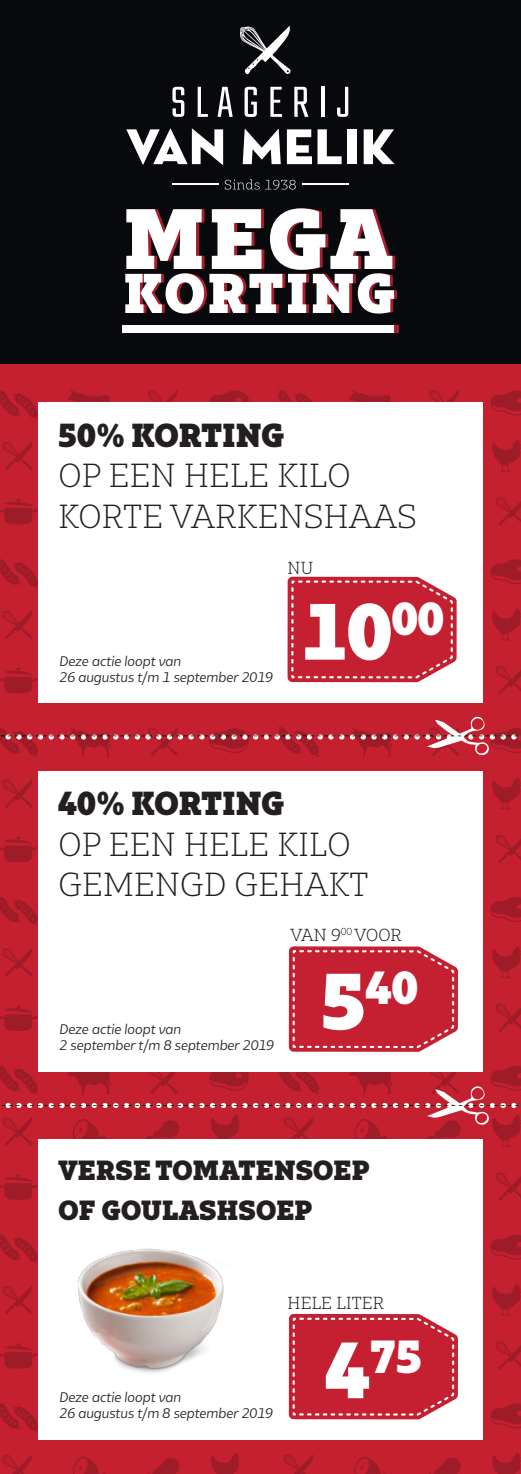
<style>
.page{position:relative;width:521px;height:1474px;background:#fff}
.page>*{position:absolute;margin:0;border:0;box-sizing:border-box;transform-origin:0 0}
.t1{font:900 80.67px "Bw Glenn Slab";color:#fff}
.t2{font:900 75.25px "Bw Glenn Slab";color:#fff}
.t3{font:900 52.85px "Bw Glenn Slab";letter-spacing:.05em;color:#fff}
.Prijs{font:900 43.93px "Bw Glenn Slab";color:#fff}
.t4{font:300 31.5px "Bw Glenn Slab";letter-spacing:.01em;color:#231f20}
.t5{font:900 31.5px "Bw Glenn Slab";color:#231f20}
.t6{font:900 26.25px "Bw Glenn Slab";letter-spacing:.01em;color:#231f20}
.t7{font:300 16.45px "Bw Glenn Slab";letter-spacing:.01em;color:#07090c}
.t8{font:italic 13.12px "Bw Glenn Sans";color:#231f20}
.s1{font-size:75.25px}
</style>
<div class="page">
<div style="left:0;top:364px;width:521px;height:1109px;background:#c42030"></div>
<div style="left:0;top:0;width:521px;height:363px;background:#07090c"></div>
<svg style="left:2px;top:1455px;width:30px;height:18px"></svg>
<svg style="left:73px;top:1457px;width:26px;height:16px"></svg>
<svg style="left:153px;top:1458px;width:27px;height:15px"></svg>
<svg style="left:0;top:1402px;width:38px;height:30px"></svg>
<svg style="left:0;top:1343px;width:38px;height:25px"></svg>
<svg style="left:284px;top:1455px;width:30px;height:18px"></svg>
<svg style="left:211px;top:1452px;width:29px;height:21px"></svg>
<svg style="left:354px;top:1457px;width:26px;height:16px"></svg>
<svg style="left:434px;top:1458px;width:27px;height:15px"></svg>
<svg style="left:496px;top:1341px;width:25px;height:29px"></svg>
<svg style="left:492px;top:1452px;width:29px;height:21px"></svg>
<svg style="left:490px;top:1403px;width:31px;height:25px"></svg>
<svg style="left:2px;top:1286px;width:31px;height:28px"></svg>
<svg style="left:0;top:1233px;width:38px;height:30px"></svg>
<svg style="left:0;top:1174px;width:38px;height:25px"></svg>
<svg style="left:496px;top:1172px;width:25px;height:29px"></svg>
<svg style="left:492px;top:1284px;width:29px;height:32px"></svg>
<svg style="left:490px;top:1234px;width:31px;height:25px"></svg>
<svg style="left:147px;top:1071px;width:32px;height:23px"></svg>
<svg style="left:2px;top:1117px;width:31px;height:29px"></svg>
<svg style="left:67px;top:1071px;width:45px;height:23px"></svg>
<svg style="left:73px;top:1119px;width:33px;height:20px"></svg>
<svg style="left:147px;top:1120px;width:33px;height:19px"></svg>
<svg style="left:0;top:1064px;width:40px;height:30px"></svg>
<svg style="left:0;top:1005px;width:38px;height:26px"></svg>
<svg style="left:284px;top:1117px;width:30px;height:22px"></svg>
<svg style="left:211px;top:1115px;width:29px;height:24px"></svg>
<svg style="left:349px;top:1071px;width:44px;height:23px"></svg>
<svg style="left:354px;top:1119px;width:34px;height:20px"></svg>
<svg style="left:276px;top:1071px;width:45px;height:23px"></svg>
<svg style="left:207px;top:1071px;width:47px;height:19px"></svg>
<svg style="left:496px;top:1004px;width:25px;height:28px"></svg>
<svg style="left:2px;top:948px;width:31px;height:29px"></svg>
<svg style="left:0;top:897px;width:38px;height:28px"></svg>
<svg style="left:0;top:837px;width:38px;height:25px"></svg>
<svg style="left:496px;top:835px;width:25px;height:29px"></svg>
<svg style="left:492px;top:946px;width:29px;height:32px"></svg>
<svg style="left:490px;top:897px;width:31px;height:25px"></svg>
<svg style="left:2px;top:779px;width:31px;height:29px"></svg>
<svg style="left:0;top:668px;width:38px;height:25px"></svg>
<svg style="left:496px;top:666px;width:25px;height:29px"></svg>
<svg style="left:492px;top:777px;width:29px;height:33px"></svg>
<svg style="left:2px;top:610px;width:31px;height:29px"></svg>
<svg style="left:0;top:559px;width:38px;height:29px"></svg>
<svg style="left:0;top:499px;width:38px;height:25px"></svg>
<svg style="left:496px;top:497px;width:25px;height:29px"></svg>
<svg style="left:492px;top:608px;width:29px;height:33px"></svg>
<svg style="left:490px;top:559px;width:31px;height:25px"></svg>
<svg style="left:148px;top:390px;width:30px;height:12px"></svg>
<svg style="left:2px;top:442px;width:31px;height:28px"></svg>
<svg style="left:67px;top:389px;width:43px;height:13px"></svg>
<svg style="left:0;top:389px;width:38px;height:30px"></svg>
<svg style="left:429px;top:390px;width:30px;height:12px"></svg>
<svg style="left:349px;top:389px;width:42px;height:13px"></svg>
<svg style="left:278px;top:389px;width:35px;height:13px"></svg>
<svg style="left:209px;top:390px;width:40px;height:12px"></svg>
<svg style="left:492px;top:439px;width:29px;height:33px"></svg>
<svg style="left:490px;top:390px;width:31px;height:25px"></svg>
<div style="left:38px;top:402px;width:444px;height:301px;background:#fff"></div>
<div style="left:38px;top:1139px;width:444px;height:300px;background:#fff"></div>
<svg style="left:287px;top:576px;width:170px;height:107px;background:#ca3645"></svg>
<svg style="left:288px;top:1313px;width:170px;height:107px;background:#ca3646"></svg>
<div style="left:127px;top:325px;width:271px;height:7px;background:#a91d2f"></div>
<div style="left:123px;top:325px;width:271px;height:7px;background:#fff"></div>
<div style="left:38px;top:771px;width:444px;height:300px;background:#fff"></div>
<svg style="left:288px;top:946px;width:170px;height:105px;background:#ca3443"></svg>
<svg style="left:435px;top:716px;width:50px;height:9px"></svg>
<svg style="left:172px;top:87px;width:12px;height:30px"></svg>
<svg style="left:198px;top:87px;width:10px;height:30px"></svg>
<svg style="left:218px;top:87px;width:15px;height:30px"></svg>
<svg style="left:244px;top:87px;width:13px;height:30px"></svg>
<svg style="left:270px;top:87px;width:12px;height:30px"></svg>
<svg style="left:294px;top:87px;width:14px;height:30px"></svg>
<hr style="left:321px;top:87px;width:3px;height:30px;background:#fff">
<svg style="left:337px;top:87px;width:11px;height:30px"></svg>
<svg style="left:240px;top:26px;width:51px;height:49px"></svg>
<svg style="left:126px;top:128px;width:97px;height:37px"></svg>
<svg style="left:243px;top:129px;width:38px;height:35px"></svg>
<svg style="left:287px;top:129px;width:55px;height:35px"></svg>
<div style="left:347px;top:129px;width:9px;height:35px;background:#fff"></div>
<svg style="left:364px;top:129px;width:31px;height:35px"></svg>
<hr style="left:302px;top:183px;width:46px;height:2px;background:#fff">
<hr style="left:172px;top:183px;width:47px;height:2px;background:#fff">
<svg style="left:225px;top:179px;width:71px;height:10px"></svg>
<svg style="left:427px;top:1062px;width:94px;height:85px"></svg>
<svg style="left:1px;top:1102px;width:520px;height:6px"></svg>
<svg style="left:0;top:725px;width:521px;height:32px"></svg>
<img style="left:78px;top:1248px;width:146px;height:125px">
<p class="t1" style="left:124px;top:187px;width:270px">MEGA</p>
<p class="t3" style="left:124px;top:259px;width:272px">KORTING</p>
<p class="t5" style="left:58px;top:415px;width:227px">50% KORTING</p>
<p class="t4" style="left:58px;top:455px;width:294px">OP EEN HELE KILO</p>
<p class="t4" style="left:58px;top:495px;width:360px">KORTE VARKENSHAAS</p>
<p class="t8" style="left:60px;top:653px;width:123px">Deze actie loopt van</p>
<p class="t8" style="left:60px;top:668px;width:215px">26 augustus t/m 1 september 2019</p>
<p class="t7" style="left:288px;top:556px;width:27px">NU</p>
<p class="t2" style="left:302px;top:583px;width:143px">10<sup>00</sup></p>
<p class="t5" style="left:58px;top:783px;width:227px">40% KORTING</p>
<p class="t4" style="left:58px;top:823px;width:294px">OP EEN HELE KILO</p>
<p class="t4" style="left:58px;top:863px;width:312px">GEMENGD GEHAKT</p>
<p class="t8" style="left:60px;top:1021px;width:123px">Deze actie loopt van</p>
<p class="t8" style="left:60px;top:1037px;width:216px">2 september t/m 8 september 2019</p>
<p class="t7" style="left:290px;top:923px;width:113px">VAN 9<sup>00</sup> VOOR</p>
<p class="Prijs" style="left:321px;top:960px;width:98px"><span class="s1">5</span>40</p>
<p class="t6" style="left:58px;top:1153px;width:312px">VERSE TOMATENSOEP</p>
<p class="t6" style="left:58px;top:1193px;width:255px">OF GOULASHSOEP</p>
<p class="t8" style="left:60px;top:1388px;width:123px">Deze actie loopt van</p>
<p class="t8" style="left:60px;top:1404px;width:215px">26 augustus t/m 8 september 2019</p>
<p class="t7" style="left:288px;top:1291px;width:98px">HELE LITER</p>
<p class="Prijs" style="left:325px;top:1328px;width:98px"><span class="s1">4</span>75</p>
</div>
